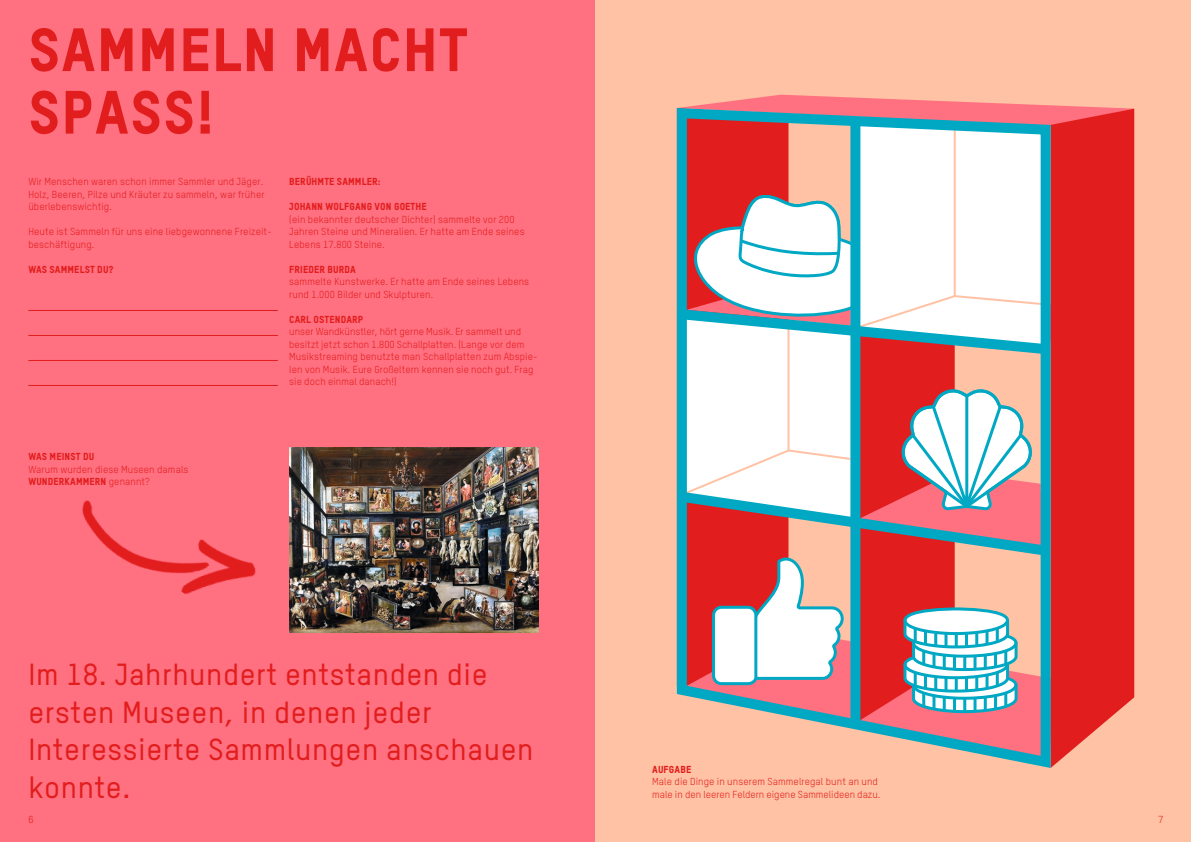
<style>
.page{position:relative;width:1191px;height:842px;background:#fff}
.page>*{position:absolute;margin:0;border:0;box-sizing:border-box;transform-origin:0 0}
.t1{font:60px/62.5px "TSTARPRO Headline";letter-spacing:.02em;color:#e21d1d}
.t2{font:500 30px/37.5px "TSTARPRO";letter-spacing:.02em;color:#e21d1d}
.t3{font:10px/12.5px "TSTARPRO";letter-spacing:.01em;color:#e21d1d}
.t4{font:10px "TSTARPRO Headline";letter-spacing:.01em;color:#e21d1d}
.s1{font-family:"TSTARPRO"}
</style>
<div class="page">
<div style="left:0;top:0;width:595px;height:842px;background:#ff7080"></div>
<div style="left:595px;top:0;width:596px;height:842px;background:#ffc2a4"></div>
<img style="left:289px;top:447px;width:250px;height:186px">
<svg style="left:676px;top:94px;width:458px;height:669px"></svg>
<hr style="left:28px;top:310px;width:250px;height:1px;background:#e21d1d">
<hr style="left:28px;top:335px;width:250px;height:1px;background:#e21d1d">
<hr style="left:28px;top:360px;width:250px;height:1px;background:#e21d1d">
<hr style="left:28px;top:385px;width:250px;height:1px;background:#e21d1d">
<img style="left:82px;top:500px;width:174px;height:94px">
<h1 class="t1" style="left:28px;top:17px;width:441px">SAMMELN MACHT<br>SPASS!</h1>
<p class="t3" style="left:28px;top:175px;width:238px">Wir Menschen waren schon immer Sammler und Jäger.<br>Holz, Beeren, Pilze und Kräuter zu sammeln, war früher überlebenswichtig.</p>
<p class="t3" style="left:28px;top:225px;width:245px">Heute ist Sammeln für uns eine liebgewonnene Freizeit&shy;beschäftigung.</p>
<p class="t4" style="left:28px;top:263px;width:86px">WAS SAMMELST DU?</p>
<p class="t4" style="left:289px;top:175px;width:93px">BERÜHMTE SAMMLER:</p>
<p class="t4" style="left:289px;top:200px;width:139px">JOHANN WOLFGANG VON GOETHE</p>
<p class="t3" style="left:289px;top:213px;width:237px">(ein bekannter deutscher Dichter) sammelte vor 200<br>Jahren Steine und Mineralien. Er hatte am Ende seines<br>Lebens 17.800 Steine.</p>
<p class="t4" style="left:289px;top:263px;width:68px">FRIEDER BURDA</p>
<p class="t3" style="left:289px;top:275px;width:241px">sammelte Kunstwerke. Er hatte am Ende seines Lebens rund 1.000 Bilder und Skulpturen.</p>
<p class="t4" style="left:289px;top:313px;width:76px">CARL OSTENDARP</p>
<p class="t3" style="left:289px;top:325px;width:250px">unser Wandkünstler, hört gerne Musik. Er sammelt und besitzt jetzt schon 1.800 Schallplatten. (Lange vor dem Musikstreaming benutzte man Schallplatten zum Abspie&shy;len von Musik. Eure Großeltern kennen sie noch gut. Frag sie doch einmal danach!)</p>
<p class="t4" style="left:28px;top:450px;width:67px">WAS MEINST DU</p>
<p class="t3" style="left:28px;top:463px;width:162px">Warum wurden diese Museen damals</p>
<p class="t4" style="left:28px;top:475px;width:123px">WUNDERKAMMERN <span class="s1">genannt?</span></p>
<h2 class="t2" style="left:28px;top:655px;width:506px">Im 18. Jahrhundert entstanden die ersten Museen, in denen jeder<br>Interessierte Sammlungen anschauen konnte.</h2>
<p class="t4" style="left:652px;top:763px;width:41px">AUFGABE</p>
<p class="t3" style="left:652px;top:775px;width:230px">Male die Dinge in unserem Sammelregal bunt an und male in den leeren Feldern eigene Sammelideen dazu.</p>
<p class="t3" style="left:28px;top:813px;width:7px">6</p>
<p class="t3" style="left:1158px;top:813px;width:7px">7</p>
</div>
